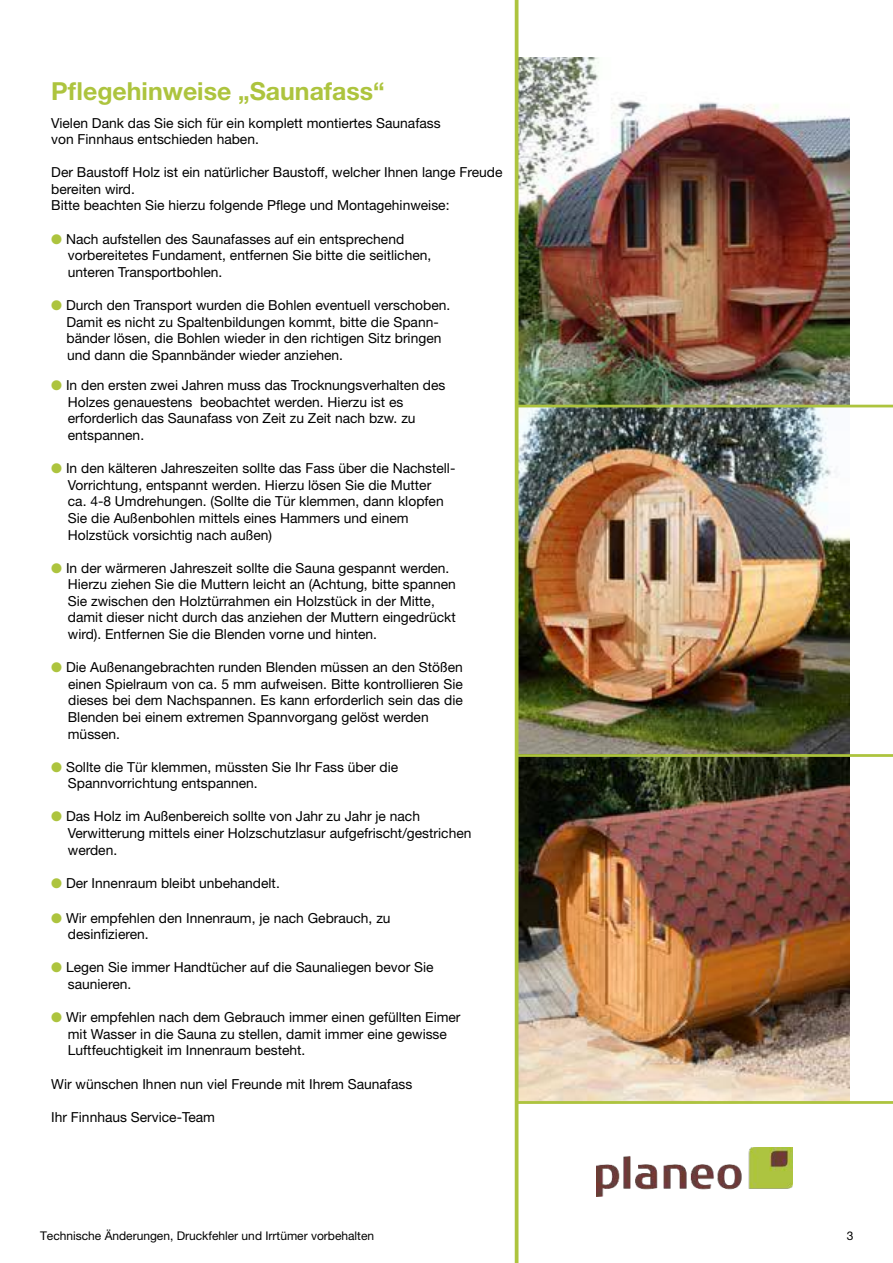
<style>
.page{position:relative;width:893px;height:1263px;background:#fff}
.page>*{position:absolute;margin:0;border:0;box-sizing:border-box;transform-origin:0 0}
.t1{font:700 24.9px "Helvetica Neue";color:#adc43e}
.t2{font:13.8px/16.6px "Helvetica Neue";color:#000}
.t3{font:12px "Helvetica Neue";color:#000}
.s1{color:#adc43e}
</style>
<div class="page">
<img style="left:518px;top:58px;width:332px;height:1043px">
<hr style="left:515px;top:0;width:3px;height:1263px;background:#adc43e">
<hr style="left:517px;top:754px;width:376px;height:3px;background:#adc43e">
<hr style="left:517px;top:405px;width:376px;height:2px;background:#adc43e">
<hr style="left:517px;top:1101px;width:376px;height:3px;background:#adc43e">
<img style="left:596px;top:1148px;width:196px;height:48px">
<h1 class="t1" style="left:51px;top:76px;width:335px">Pflegehinweise „Saunafass“</h1>
<p class="t2" style="left:51px;top:114px;width:391px">Vielen Dank das Sie sich für ein komplett montiertes Saunafass von Finnhaus entschieden haben.</p>
<p class="t2" style="left:51px;top:164px;width:453px">Der Baustoff Holz ist ein natürlicher Baustoff, welcher Ihnen lange Freude bereiten wird.<br>Bitte beachten Sie hierzu folgende Pflege und Montagehinweise:</p>
<p class="t2" style="left:68px;top:230px;width:365px;text-indent:-17px"><span class="s1">●</span> Nach aufstellen des Saunafasses auf ein entsprechend vorbereitetes Fundament, entfernen Sie bitte die seitlichen, unteren Transportbohlen.</p>
<p class="t2" style="left:66px;top:297px;width:385px;text-indent:-15px"><span class="s1">●</span> Durch den Transport wurden die Bohlen eventuell verschoben.<br>Damit es nicht zu Spaltenbildungen kommt, bitte die Spann&shy;bänder lösen, die Bohlen wieder in den richtigen Sitz bringen und dann die Spannbänder wieder anziehen.</p>
<p class="t2" style="left:68px;top:377px;width:379px;text-indent:-17px"><span class="s1">●</span> In den ersten zwei Jahren muss das Trocknungsverhalten des Holzes genauestens beobachtet werden. Hierzu ist es erforderlich das Saunafass von Zeit zu Zeit nach bzw. zu entspannen.</p>
<p class="t2" style="left:68px;top:460px;width:389px;text-indent:-17px"><span class="s1">●</span> In den kälteren Jahreszeiten sollte das Fass über die Nachstell-Vorrichtung, entspannt werden. Hierzu lösen Sie die Mutter<br>ca. 4-8 Umdrehungen. (Sollte die Tür klemmen, dann klopfen Sie die Außenbohlen mittels eines Hammers und einem Holzstück vorsichtig nach außen)</p>
<p class="t2" style="left:68px;top:559px;width:390px;text-indent:-17px"><span class="s1">●</span> In der wärmeren Jahreszeit sollte die Sauna gespannt werden.<br>Hierzu ziehen Sie die Muttern leicht an (Achtung, bitte spannen Sie zwischen den Holztürrahmen ein Holzstück in der Mitte, damit dieser nicht durch das anziehen der Muttern eingedrückt wird). Entfernen Sie die Blenden vorne und hinten.</p>
<p class="t2" style="left:68px;top:659px;width:396px;text-indent:-17px"><span class="s1">●</span> Die Außenangebrachten runden Blenden müssen an den Stößen einen Spielraum von ca. 5 mm aufweisen. Bitte kontrollieren Sie dieses bei dem Nachspannen. Es kann erforderlich sein das die Blenden bei einem extremen Spannvorgang gelöst werden müssen.</p>
<p class="t2" style="left:68px;top:758px;width:332px;text-indent:-17px"><span class="s1">●</span> Sollte die Tür klemmen, müssten Sie Ihr Fass über die<br>Spannvorrichtung entspannen.</p>
<p class="t2" style="left:68px;top:808px;width:405px;text-indent:-17px"><span class="s1">●</span> Das Holz im Außenbereich sollte von Jahr zu Jahr je nach<br>Verwitterung mittels einer Holzschutzlasur aufgefrischt/gestrichen werden.</p>
<p class="t2" style="left:51px;top:874px;width:230px"><span class="s1">●</span> Der Innenraum bleibt unbehandelt.</p>
<p class="t2" style="left:68px;top:909px;width:324px;text-indent:-17px"><span class="s1">●</span> Wir empfehlen den Innenraum, je nach Gebrauch, zu desinfizieren.</p>
<p class="t2" style="left:68px;top:959px;width:367px;text-indent:-17px"><span class="s1">●</span> Legen Sie immer Handtücher auf die Saunaliegen bevor Sie saunieren.</p>
<p class="t2" style="left:68px;top:1009px;width:394px;text-indent:-17px"><span class="s1">●</span> Wir empfehlen nach dem Gebrauch immer einen gefüllten Eimer mit Wasser in die Sauna zu stellen, damit immer eine gewisse<br>Luftfeuchtigkeit im Innenraum besteht.</p>
<p class="t2" style="left:51px;top:1075px;width:362px">Wir wünschen Ihnen nun viel Freunde mit Ihrem Saunafass</p>
<p class="t2" style="left:51px;top:1108px;width:165px">Ihr Finnhaus Service-Team</p>
<p class="t3" style="left:40px;top:1229px;width:336px">Technische Änderungen, Druckfehler und Irrtümer vorbehalten</p>
<p class="t3" style="left:847px;top:1228px;width:8px">3</p>
</div>
